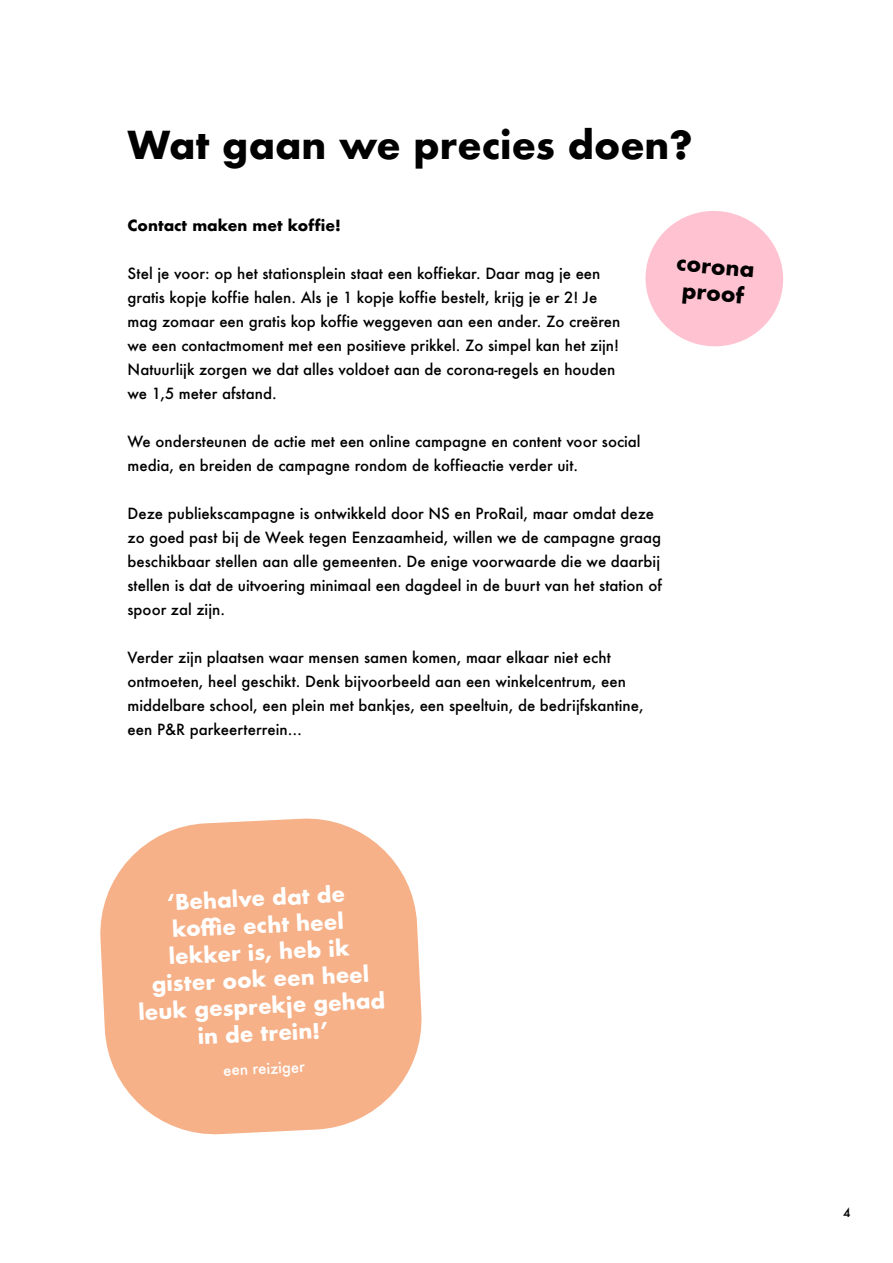
<style>
.page{position:relative;width:893px;height:1263px;background:#fff}
.page>*{position:absolute;margin:0;border:0;box-sizing:border-box;transform-origin:0 0}
.t1{font:700 37.5px "Futura";color:#000}
.t2{font:700 21px/27px "Futura";color:#fff;text-align:center}
.t3{font:700 21px/27px "Futura";color:#000;text-align:center}
.t4{font:500 15px/24px "Futura";color:#000}
.t5{font:700 15px "Futura";color:#000}
.t6{font:500 15px "Futura";color:#fff}
.t7{font:500 12px "Futura";color:#000}
</style>
<div class="page">
<svg style="left:645px;top:211px;width:139px;height:136px"></svg>
<svg style="left:100px;top:818px;width:322px;height:317px;background:#f7bb98"></svg>
<h1 class="t1" style="left:128px;top:117px;width:567px">Wat gaan we precies doen?</h1>
<p class="t5" style="left:128px;top:214px;width:215px">Contact maken met koffie!</p>
<p class="t4" style="left:128px;top:261px;width:494px">Stel je voor: op het stationsplein staat een koffiekar. Daar mag je een gratis kopje koffie halen. Als je 1 kopje koffie bestelt, krijg je er 2! Je mag zomaar een gratis kop koffie weggeven aan een ander. Zo creëren we een contactmoment met een positieve prikkel. Zo simpel kan het zijn!<br>Natuurlijk zorgen we dat alles voldoet aan de corona-regels en houden we 1,5 meter afstand.</p>
<p class="t4" style="left:128px;top:429px;width:515px">We ondersteunen de actie met een online campagne en content voor social media, en breiden de campagne rondom de koffieactie verder uit.</p>
<p class="t4" style="left:128px;top:501px;width:536px">Deze publiekscampagne is ontwikkeld door NS en ProRail, maar omdat deze zo goed past bij de Week tegen Eenzaamheid, willen we de campagne graag beschikbaar stellen aan alle gemeenten. De enige voorwaarde die we daarbij stellen is dat de uitvoering minimaal een dagdeel in de buurt van het station of spoor zal zijn.</p>
<p class="t4" style="left:128px;top:645px;width:518px">Verder zijn plaatsen waar mensen samen komen, maar elkaar niet echt ontmoeten, heel geschikt. Denk bijvoorbeeld aan een winkelcentrum, een middelbare school, een plein met bankjes, een speeltuin, de bedrijfskantine, een P&amp;R parkeerterrein…</p>
<h2 class="t3" style="left:678px;top:249px;width:80px;rotate:5deg">corona proof</h2>
<h2 class="t2" style="left:132px;top:891px;width:248px;rotate:-3deg">‘Behalve dat de<br>koffi e echt heel lekker is, heb ik gister ook een heel leuk gesprekje gehad in de trein!’</h2>
<p class="t6" style="left:223px;top:1060px;width:83px;rotate:-3deg">een reiziger</p>
<p class="t7" style="left:843px;top:1204px;width:9px">4</p>
</div>
